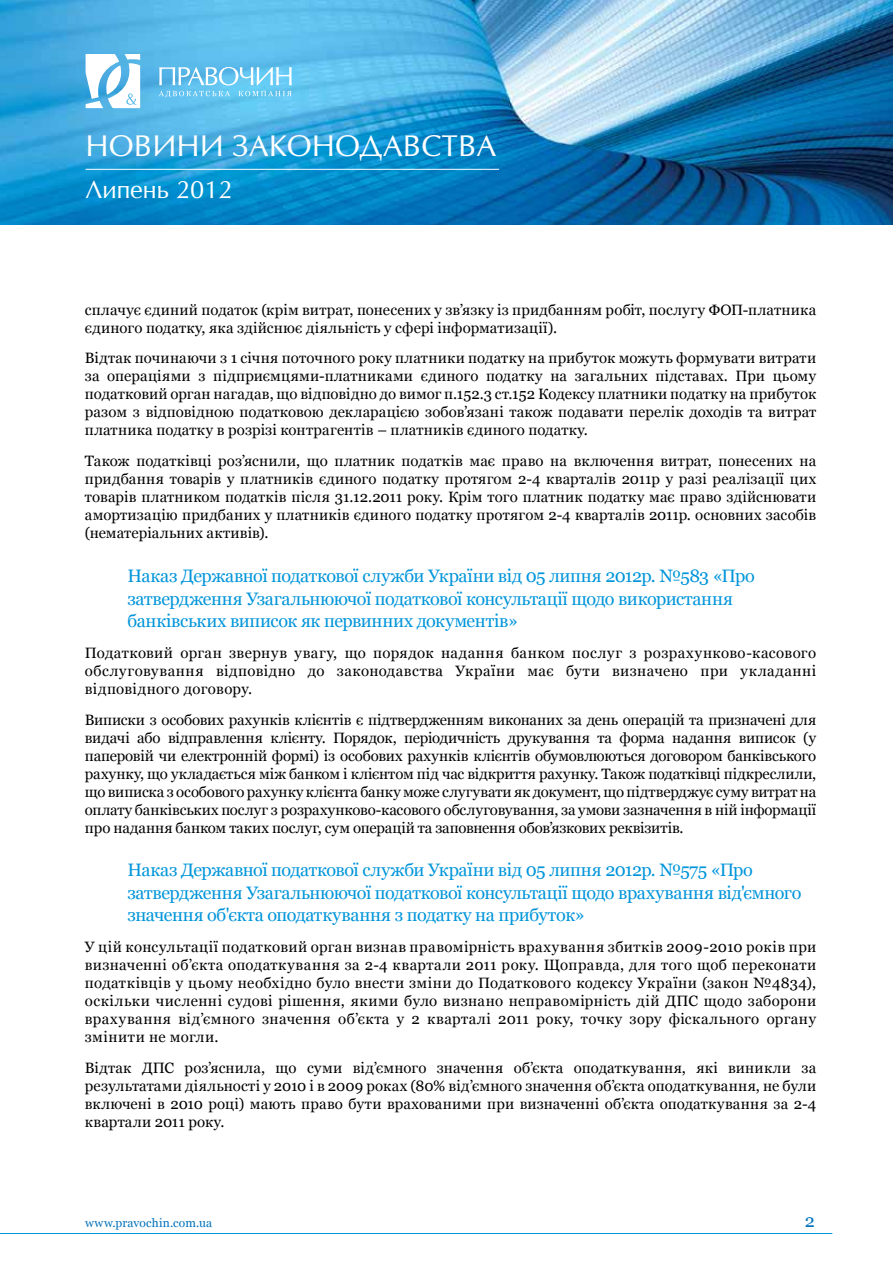
<style>
.page{position:relative;width:893px;height:1263px;background:#fff}
.page>*{position:absolute;margin:0;border:0;box-sizing:border-box;transform-origin:0 0}
.t1{font:28.5px "Opium New";color:#fff}
.t2{font:24px "Opium New";color:#fff}
.t3{font:18px/22.5px "Georgia";letter-spacing:-.015em;color:#0095da}
.t4{font:18px "Georgia";color:#0072bc}
.t5{font:15px/18px "Georgia";letter-spacing:.01em;color:#000;text-align:justify}
.t6{font:12px "Georgia";letter-spacing:.015em;color:#0072bc}
</style>
<div class="page">
<img style="left:0;top:0;width:893px;height:224px">
<svg style="left:86px;top:54px;width:54px;height:54px"></svg>
<svg style="left:159px;top:67px;width:133px;height:30px;background:#83cff2"></svg>
<hr style="left:86px;top:169px;width:413px;height:1px;background:#fff">
<hr style="left:0;top:1233px;width:832px;height:1px;background:#0095da">
<h1 class="t1" style="left:86px;top:128px;width:412px">НОВИНИ ЗАКОНОДАВСТВА</h1>
<h2 class="t2" style="left:86px;top:175px;width:148px">Липень 2012</h2>
<p class="t5" style="left:85px;top:301px;width:733px">сплачує єдиний податок (крім витрат, понесених у зв’язку із придбанням робіт, послугу ФОП-платника єдиного податку, яка здійснює діяльність у сфері інформатизації).</p>
<p class="t5" style="left:85px;top:350px;width:733px">Відтак починаючи з 1 січня поточного року платники податку на прибуток можуть формувати витрати за операціями з підприємцями-платниками єдиного податку на загальних підставах. При цьому податковий орган нагадав, що відповідно до вимог п.152.3 ст.152 Кодексу платники податку на прибуток разом з відповідною податковою декларацією зобов’язані також подавати перелік доходів та витрат платника податку в розрізі контрагентів – платників єдиного податку.</p>
<p class="t5" style="left:85px;top:452px;width:733px">Також податківці роз’яснили, що платник податків має право на включення витрат, понесених на придбання товарів у платників єдиного податку протягом 2-4 кварталів 2011р у разі реалізації цих товарів платником податків після 31.12.2011 року. Крім того платник податку має право здійснювати амортизацію придбаних у платників єдиного податку протягом 2-4 кварталів 2011р. основних засобів (нематеріальних активів).</p>
<p class="t3" style="left:127px;top:565px;width:629px">Наказ Державної податкової служби України від 05 липня 2012р. №583 «Про затвердження Узагальнюючої податкової консультації щодо використання банківських виписок як первинних документів»</p>
<p class="t5" style="left:85px;top:644px;width:733px">Податковий орган звернув увагу, що порядок надання банком послуг з розрахунково-касового обслуговування відповідно до законодавства України має бути визначено при укладанні відповідного договору.</p>
<p class="t5" style="left:85px;top:711px;width:733px">Виписки з особових рахунків клієнтів є підтвердженням виконаних за день операцій та призначені для видачі або відправлення клієнту. Порядок, періодичність друкування та форма надання виписок (у паперовій чи електронній формі) із особових рахунків клієнтів обумовлюються договором банківського рахунку, що укладається між банком і клієнтом під час відкриття рахунку. Також податківці підкреслили, що виписка з особового рахунку клієнта банку може слугувати як документ, що підтверджує суму витрат на оплату банківських послуг з розрахунково-касового обслуговування, за умови зазначення в ній інформації про надання банком таких послуг, сум операцій та заповнення обов’язкових реквізитів.</p>
<p class="t3" style="left:127px;top:859px;width:675px">Наказ Державної податкової служби України від 05 липня 2012р. №575 «Про затвердження Узагальнюючої податкової консультації щодо врахування від'ємного значення об'єкта оподаткування з податку на прибуток»</p>
<p class="t5" style="left:85px;top:938px;width:733px">У цій консультації податковий орган визнав правомірність врахування збитків 2009-2010 років при визначенні об’єкта оподаткування за 2-4 квартали 2011 року. Щоправда, для того щоб переконати податківців у цьому необхідно було внести зміни до Податкового кодексу України (закон №4834), оскільки численні судові рішення, якими було визнано неправомірність дій ДПС щодо заборони врахування від’ємного значення об’єкта у 2 кварталі 2011 року, точку зору фіскального органу змінити не могли.</p>
<p class="t5" style="left:85px;top:1059px;width:733px">Відтак ДПС роз’яснила, що суми від’ємного значення об’єкта оподаткування, які виникли за результатами діяльності у 2010 і в 2009 роках (80% від’ємного значення об’єкта оподаткування, не були включені в 2010 році) мають право бути врахованими при визначенні об’єкта оподаткування за 2-4 квартали 2011 року.</p>
<p class="t6" style="left:85px;top:1215px;width:129px">www.pravochin.com.ua</p>
<p class="t4" style="left:805px;top:1210px;width:12px">2</p>
</div>
